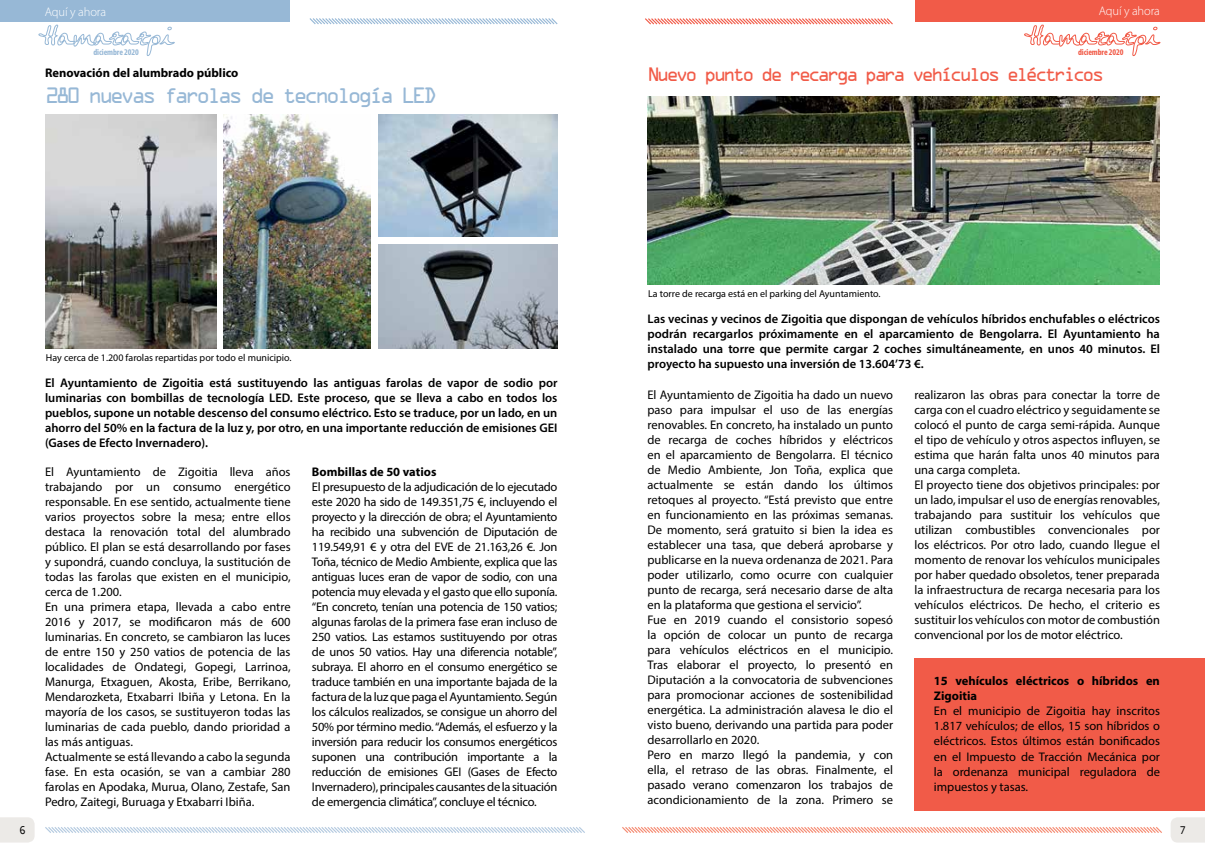
<style>
.page{position:relative;width:1205px;height:851px;background:#fff}
.page>*{position:absolute;margin:0;border:0;box-sizing:border-box;transform-origin:0 0}
.t1{font:20px "OCRA Std";letter-spacing:-.18em;color:#97b8d6}
.t2{font:17.5px "OCRA Std";letter-spacing:-.18em;color:#f15b48}
.t3{font:12.5px/15px "Myriad Pro";color:#000}
.t4{font:600 12.5px/15px "Myriad Pro";color:#000;text-align:justify}
.t5{font:700 12.5px/15px "Myriad Pro";color:#000}
.t6{font:300 12.5px "Myriad Pro";letter-spacing:-.01em;color:#fff}
.t7{font:11.25px "Monotypecom";color:#000}
.t8{font:10px "Myriad Pro";color:#000}
.t9{font:700 condensed 8.75px "Myriad Pro";letter-spacing:-.01em;color:#97b8d6}
.t10{font:700 condensed 8.75px "Myriad Pro";letter-spacing:-.01em;color:#f15b48}
</style>
<div class="page">
<img style="left:647px;top:96px;width:512px;height:188px">
<div style="left:914px;top:657px;width:291px;height:153px;background:#f15b48"></div>
<svg style="left:0;top:817px;width:35px;height:25px"></svg>
<svg style="left:45px;top:827px;width:540px;height:6px"></svg>
<svg style="left:309px;top:18px;width:249px;height:7px"></svg>
<svg style="left:39px;top:25px;width:136px;height:31px"></svg>
<div style="left:0;top:0;width:289px;height:21px;background:#97b8d6"></div>
<div style="left:915px;top:0;width:290px;height:21px;background:#f15b48"></div>
<svg style="left:1024px;top:25px;width:136px;height:31px"></svg>
<svg style="left:1171px;top:817px;width:34px;height:25px"></svg>
<svg style="left:622px;top:827px;width:540px;height:6px"></svg>
<svg style="left:645px;top:18px;width:248px;height:7px"></svg>
<img style="left:224px;top:115px;width:147px;height:234px">
<img style="left:45px;top:115px;width:171px;height:233px">
<img style="left:378px;top:245px;width:179px;height:104px">
<img style="left:378px;top:115px;width:179px;height:121px">
<p class="t6" style="left:45px;top:4px;width:63px">Aquí y ahora</p>
<p class="t6" style="left:1099px;top:4px;width:63px">Aquí y ahora</p>
<p class="t10" style="left:1078px;top:46px;width:47px">diciembre 2020</p>
<p class="t9" style="left:93px;top:46px;width:47px">diciembre 2020</p>
<p class="t5" style="left:45px;top:65px;width:195px">Renovación del alumbrado público</p>
<h1 class="t1" style="left:45px;top:86px;width:394px">280 nuevas farolas de tecnología LED</h1>
<h2 class="t2" style="left:647px;top:67px;width:458px">Nuevo punto de recarga para vehículos eléctricos</h2>
<p class="t7" style="left:19px;top:823px;width:8px">6</p>
<p class="t8" style="left:46px;top:351px;width:247px">Hay cerca de 1.200 farolas repartidas por todo el municipio.</p>
<p class="t4" style="left:45px;top:375px;width:514px">El Ayuntamiento de Zigoitia está sustituyendo las antiguas farolas de vapor de sodio por luminarias con bombillas de tecnología LED. Este proceso, que se lleva a cabo en todos los pueblos, supone un notable descenso del consumo eléctrico. Esto se traduce, por un lado, en un ahorro del 50% en la factura de la luz y, por otro, en una importante reducción de emisiones GEI (Gases de Efecto Invernadero).</p>
<p class="t3" style="left:45px;top:463px;width:247px">El Ayuntamiento de Zigoitia lleva años trabajando por un consumo energético responsable. En ese sentido, actualmente tiene varios proyectos sobre la mesa; entre ellos destaca la renovación total del alumbrado público. El plan se está desarrollando por fases y supondrá, cuando concluya, la sustitución de todas las farolas que existen en el municipio, cerca de 1.200.<br>En una primera etapa, llevada a cabo entre 2016 y 2017, se modificaron más de 600 luminarias. En concreto, se cambiaron las luces de entre 150 y 250 vatios de potencia de las localidades de Ondategi, Gopegi, Larrinoa, Manurga, Etxaguen, Akosta, Eribe, Berrikano, Mendarozketa, Etxabarri Ibiña y Letona. En la mayoría de los casos, se sustituyeron todas las luminarias de cada pueblo, dando prioridad a las más antiguas.<br>Actualmente se está llevando a cabo la segunda fase. En esta ocasión, se van a cambiar 280 farolas en Apodaka, Murua, Olano, Zestafe, San Pedro, Zaitegi, Buruaga y Etxabarri Ibiña.</p>
<p class="t5" style="left:312px;top:463px;width:126px">Bombillas de 50 vatios</p>
<p class="t3" style="left:312px;top:478px;width:247px;text-align:justify">El presupuesto de la adjudicación de lo ejecutado este 2020 ha sido de 149.351,75 €, incluyendo el proyecto y la dirección de obra; el Ayuntamiento ha recibido una subvención de Diputación de 119.549,91 € y otra del EVE de 21.163,26 €. Jon Toña, técnico de Medio Ambiente, explica que las antiguas luces eran de vapor de sodio, con una potencia muy elevada y el gasto que ello suponía. “En concreto, tenían una potencia de 150 vatios; algunas farolas de la primera fase eran incluso de 250 vatios. Las estamos sustituyendo por otras de unos 50 vatios. Hay una diferencia notable”, subraya. El ahorro en el consumo energético se traduce también en una importante bajada de la factura de la luz que paga el Ayuntamiento. Según los cálculos realizados, se consigue un ahorro del 50% por término medio. “Además, el esfuerzo y la inversión para reducir los consumos energéticos suponen una contribución importante a la reducción de emisiones GEI (Gases de Efecto Invernadero), principales causantes de la situación de emergencia climática”, concluye el técnico.</p>
<p class="t8" style="left:648px;top:287px;width:234px">La torre de recarga está en el parking del Ayuntamiento.</p>
<p class="t4" style="left:647px;top:311px;width:514px">Las vecinas y vecinos de Zigoitia que dispongan de vehículos híbridos enchufables o eléctricos podrán recargarlos próximamente en el aparcamiento de Bengolarra. El Ayuntamiento ha instalado una torre que permite cargar 2 coches simultáneamente, en unos 40 minutos. El proyecto ha supuesto una inversión de 13.604’73 €.</p>
<p class="t3" style="left:647px;top:387px;width:247px">El Ayuntamiento de Zigoitia ha dado un nuevo paso para impulsar el uso de las energías renovables. En concreto, ha instalado un punto de recarga de coches híbridos y eléctricos en el aparcamiento de Bengolarra. El técnico de Medio Ambiente, Jon Toña, explica que actualmente se están dando los últimos retoques al proyecto. “Está previsto que entre en funcionamiento en las próximas semanas.<br>De momento, será gratuito si bien la idea es establecer una tasa, que deberá aprobarse y publicarse en la nueva ordenanza de 2021. Para poder utilizarlo, como ocurre con cualquier punto de recarga, será necesario darse de alta en la plataforma que gestiona el servicio”.<br>Fue en 2019 cuando el consistorio sopesó la opción de colocar un punto de recarga para vehículos eléctricos en el municipio.<br>Tras elaborar el proyecto, lo presentó en Diputación a la convocatoria de subvenciones para promocionar acciones de sostenibilidad energética. La administración alavesa le dio el visto bueno, derivando una partida para poder desarrollarlo en 2020.<br>Pero en marzo llegó la pandemia, y con ella, el retraso de las obras. Finalmente, el pasado verano comenzaron los trabajos de acondicionamiento de la zona. Primero se</p>
<p class="t3" style="left:914px;top:387px;width:247px">realizaron las obras para conectar la torre de carga con el cuadro eléctrico y seguidamente se colocó el punto de carga semi-rápida. Aunque el tipo de vehículo y otros aspectos influyen, se estima que harán falta unos 40 minutos para una carga completa.<br>El proyecto tiene dos objetivos principales: por un lado, impulsar el uso de energías renovables, trabajando para sustituir los vehículos que utilizan combustibles convencionales por los eléctricos. Por otro lado, cuando llegue el momento de renovar los vehículos municipales por haber quedado obsoletos, tener preparada la infraestructura de recarga necesaria para los vehículos eléctricos. De hecho, el criterio es sustituir los vehículos con motor de combustión convencional por los de motor eléctrico.</p>
<p class="t5" style="left:934px;top:673px;width:227px">15 vehículos eléctricos o híbridos en<br>Zigoitia</p>
<p class="t3" style="left:934px;top:703px;width:227px;text-align:justify">En el municipio de Zigoitia hay inscritos 1.817 vehículos; de ellos, 15 son híbridos o eléctricos. Estos últimos están bonificados en el Impuesto de Tracción Mecánica por la ordenanza municipal reguladora de impuestos y tasas.</p>
<p class="t7" style="left:1179px;top:823px;width:8px">7</p>
</div>
